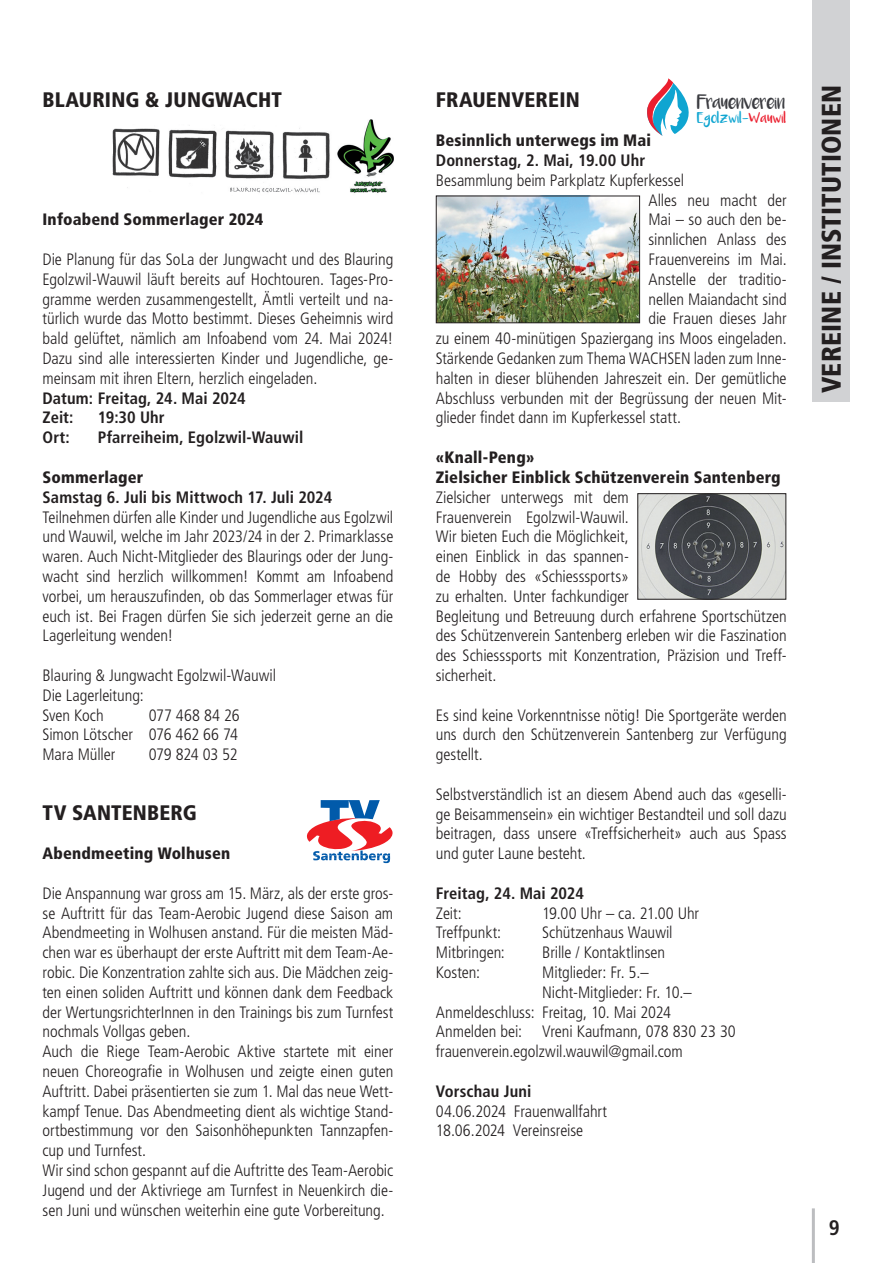
<style>
.page{position:relative;width:893px;height:1263px;background:#fff}
.page>*{position:absolute;margin:0;border:0;box-sizing:border-box;transform-origin:0 0}
.t1{font:900 condensed 27px "Frutiger LT Pro";letter-spacing:.005em;color:#231f20}
.t2{font:900 condensed 21px "Frutiger LT Pro";letter-spacing:.01em;color:#231f20}
.t3{font:700 condensed 21px "Frutiger LT Pro";color:#231f20}
.t4{font:300 condensed 16.5px/19.8px "Frutiger LT Pro";letter-spacing:-.005em;color:#231f20;text-align:justify}
.t5{font:700 condensed 16.5px/19.8px "Frutiger LT Pro";letter-spacing:.005em;color:#231f20}
.t6{font:900 condensed 16.5px/19.8px "Frutiger LT Pro";letter-spacing:.01em;color:#231f20}
.t7{font:10.95px "Luna";letter-spacing:-.045em;color:#3b3c41}
.t8{font:8.1px "Luna";letter-spacing:.015em;color:#0fa5d1}
.s1{color:#eb1f2f}
</style>
<div class="page">
<hr style="left:812px;top:1208px;width:3px;height:55px;background:#bcbdc0">
<div style="left:812px;top:0;width:37px;height:402px;background:#d1d2d4"></div>
<img style="left:337px;top:119px;width:56px;height:74px">
<img style="left:113px;top:125px;width:217px;height:68px">
<svg style="left:307px;top:800px;width:86px;height:63px"></svg>
<svg style="left:647px;top:78px;width:42px;height:58px"></svg>
<img style="left:438px;top:198px;width:200px;height:123px">
<div style="left:436px;top:196px;width:204px;height:127px;border:1px solid #231f20"></div>
<img style="left:639px;top:495px;width:145px;height:103px">
<div style="left:637px;top:493px;width:149px;height:107px;border:1px solid #231f20"></div>
<p class="t2" style="left:43px;top:87px;width:241px">BLAURING &amp; JUNGWACHT</p>
<p class="t6" style="left:43px;top:210px;width:222px">Infoabend Sommerlager 2024</p>
<p class="t4" style="left:43px;top:250px;width:352px">Die Planung für das SoLa der Jungwacht und des Blauring Egolzwil-Wauwil läuft bereits auf Hochtouren. Tages-Pro&shy;gramme werden zusammengestellt, Ämtli verteilt und na&shy;türlich wurde das Motto bestimmt. Dieses Geheimnis wird bald gelüftet, nämlich am Infoabend vom 24. Mai 2024!<br>Dazu sind alle interessierten Kinder und Jugendliche, ge&shy;meinsam mit ihren Eltern, herzlich eingeladen.</p>
<p class="t5" style="left:43px;top:388px;width:205px">Datum: Freitag, 24. Mai 2024<br>Zeit:</p>
<p class="t5" style="left:98px;top:408px;width:68px">19:30 Uhr</p>
<p class="t5" style="left:43px;top:428px;width:29px">Ort:</p>
<p class="t5" style="left:98px;top:428px;width:207px">Pfarreiheim, Egolzwil-Wauwil</p>
<p class="t6" style="left:43px;top:467px;width:102px">Sommerlager</p>
<p class="t5" style="left:43px;top:487px;width:291px">Samstag 6. Juli bis Mittwoch 17. Juli 2024</p>
<p class="t4" style="left:43px;top:507px;width:352px">Teilnehmen dürfen alle Kinder und Jugendliche aus Egolzwil und Wauwil, welche im Jahr 2023/24 in der 2. Primarklasse waren. Auch Nicht-Mitglieder des Blaurings oder der Jung&shy;wacht sind herzlich willkommen! Kommt am Infoabend vorbei, um herauszufinden, ob das Sommerlager etwas für euch ist. Bei Fragen dürfen Sie sich jederzeit gerne an die Lagerleitung wenden!</p>
<p class="t4" style="left:43px;top:665px;width:235px;text-align:left">Blauring &amp; Jungwacht Egolzwil-Wauwil<br>Die Lagerleitung:<br>Sven Koch</p>
<p class="t4" style="left:43px;top:705px;width:199px;text-indent:106px">077 468 84 26<br>Simon Lötscher 076 462 66 74<br>Mara Müller</p>
<p class="t4" style="left:149px;top:745px;width:90px">079 824 03 52</p>
<p class="t2" style="left:43px;top:800px;width:156px">TV SANTENBERG</p>
<p class="t6" style="left:43px;top:843px;width:189px">Abendmeeting Wolhusen</p>
<p class="t4" style="left:43px;top:883px;width:352px;text-align:left">Die Anspannung war gross am 15. März, als der erste gros&shy;se Auftritt für das Team-Aerobic Jugend diese Saison am Abendmeeting in Wolhusen anstand. Für die meisten Mäd&shy;chen war es überhaupt der erste Auftritt mit dem Team-Ae&shy;robic. Die Konzentration zahlte sich aus. Die Mädchen zeig&shy;ten einen soliden Auftritt und können dank dem Feedback der WertungsrichterInnen in den Trainings bis zum Turnfest nochmals Vollgas geben.<br>Auch die Riege Team-Aerobic Aktive startete mit einer neuen Choreografie in Wolhusen und zeigte einen guten Auftritt. Dabei präsentierten sie zum 1. Mal das neue Wett&shy;kampf Tenue. Das Abendmeeting dient als wichtige Stand&shy;ortbestimmung vor den Saisonhöhepunkten Tannzapfen&shy;cup und Turnfest.<br>Wir sind schon gespannt auf die Auftritte des Team-Aerobic Jugend und der Aktivriege am Turnfest in Neuenkirch die&shy;sen Juni und wünschen weiterhin eine gute Vorbereitung.</p>
<p class="t2" style="left:436px;top:87px;width:145px">FRAUENVEREIN</p>
<p class="t6" style="left:436px;top:131px;width:217px">Besinnlich unterwegs im Mai</p>
<p class="t5" style="left:436px;top:150px;width:211px">Donnerstag, 2. Mai, 19.00 Uhr</p>
<p class="t4" style="left:436px;top:170px;width:250px">Besammlung beim Parkplatz Kupferkessel</p>
<p class="t4" style="left:648px;top:190px;width:140px">Alles neu macht der</p>
<p class="t4" style="left:648px;top:210px;width:140px">Mai – so auch den be-</p>
<p class="t4" style="left:648px;top:230px;width:140px">sinnlichen Anlass des</p>
<p class="t4" style="left:648px;top:250px;width:140px">Frauenvereins im Mai.</p>
<p class="t4" style="left:648px;top:269px;width:140px">Anstelle der traditio-</p>
<p class="t4" style="left:648px;top:289px;width:140px">nellen Maiandacht sind</p>
<p class="t4" style="left:648px;top:309px;width:140px">die Frauen dieses Jahr</p>
<p class="t4" style="left:436px;top:329px;width:352px">zu einem 40-minütigen Spaziergang ins Moos eingeladen.</p>
<p class="t4" style="left:436px;top:349px;width:352px">Stärkende Gedanken zum Thema WACHSEN laden zum Inne-</p>
<p class="t4" style="left:436px;top:368px;width:352px">halten in dieser blühenden Jahreszeit ein. Der gemütliche</p>
<p class="t4" style="left:436px;top:388px;width:352px">Abschluss verbunden mit der Begrüssung der neuen Mit-</p>
<p class="t4" style="left:436px;top:408px;width:247px">glieder findet dann im Kupferkessel statt.</p>
<p class="t6" style="left:436px;top:447px;width:346px">«Knall-Peng»<br>Zielsicher Einblick Schützenverein Santenberg</p>
<p class="t4" style="left:436px;top:487px;width:352px;text-align:left">Zielsicher unterwegs mit dem<br>Frauenverein Egolzwil-Wauwil.<br>Wir bieten Euch die Möglichkeit,<br>einen Einblick in das spannen-<br>de Hobby des «Schiesssports»<br>zu erhalten. Unter fachkundiger<br>Begleitung und Betreuung durch erfahrene Sportschützen des Schützenverein Santenberg erleben wir die Faszination des Schiesssports mit Konzentration, Präzision und Treff&shy;sicherheit.</p>
<p class="t4" style="left:436px;top:705px;width:352px">Es sind keine Vorkenntnisse nötig! Die Sportgeräte werden uns durch den Schützenverein Santenberg zur Verfügung gestellt.</p>
<p class="t4" style="left:436px;top:784px;width:352px">Selbstverständlich ist an diesem Abend auch das «geselli&shy;ge Beisammensein» ein wichtiger Bestandteil und soll dazu beitragen, dass unsere «Treffsicherheit» auch aus Spass und guter Laune besteht.</p>
<p class="t5" style="left:436px;top:883px;width:150px">Freitag, 24. Mai 2024</p>
<p class="t4" style="left:436px;top:903px;width:27px">Zeit:</p>
<p class="t4" style="left:542px;top:903px;width:159px">19.00 Uhr – ca. 21.00 Uhr</p>
<p class="t4" style="left:436px;top:923px;width:67px">Treffpunkt:</p>
<p class="t4" style="left:542px;top:923px;width:132px">Schützenhaus Wauwil</p>
<p class="t4" style="left:436px;top:943px;width:71px">Mitbringen:</p>
<p class="t4" style="left:542px;top:943px;width:125px">Brille / Kontaktlinsen</p>
<p class="t4" style="left:436px;top:962px;width:46px">Kosten:</p>
<p class="t4" style="left:542px;top:962px;width:108px">Mitglieder: Fr. 5.–</p>
<p class="t4" style="left:542px;top:982px;width:151px">Nicht-Mitglieder: Fr. 10.–</p>
<p class="t4" style="left:436px;top:1002px;width:237px">Anmeldeschluss: Freitag, 10. Mai 2024</p>
<p class="t4" style="left:436px;top:1022px;width:301px">Anmelden bei: Vreni Kaufmann, 078 830 23 30</p>
<p class="t4" style="left:436px;top:1042px;width:249px">frauenverein.egolzwil.wauwil@gmail.com</p>
<p class="t5" style="left:436px;top:1081px;width:97px">Vorschau Juni</p>
<p class="t4" style="left:436px;top:1101px;width:173px">04.06.2024 Frauenwallfahrt<br>18.06.2024 Vereinsreise</p>
<p class="t7" style="left:697px;top:98px;width:90px">Frauenverein</p>
<p class="t8" style="left:697px;top:116px;width:91px">Egolzwil-<span class="s1">Wauwil</span></p>
<h1 class="t1" style="left:815px;top:393px;width:310px;rotate:-90deg">VEREINE / INSTITUTIONEN</h1>
<p class="t3" style="left:829px;top:1215px;width:12px">9</p>
</div>
